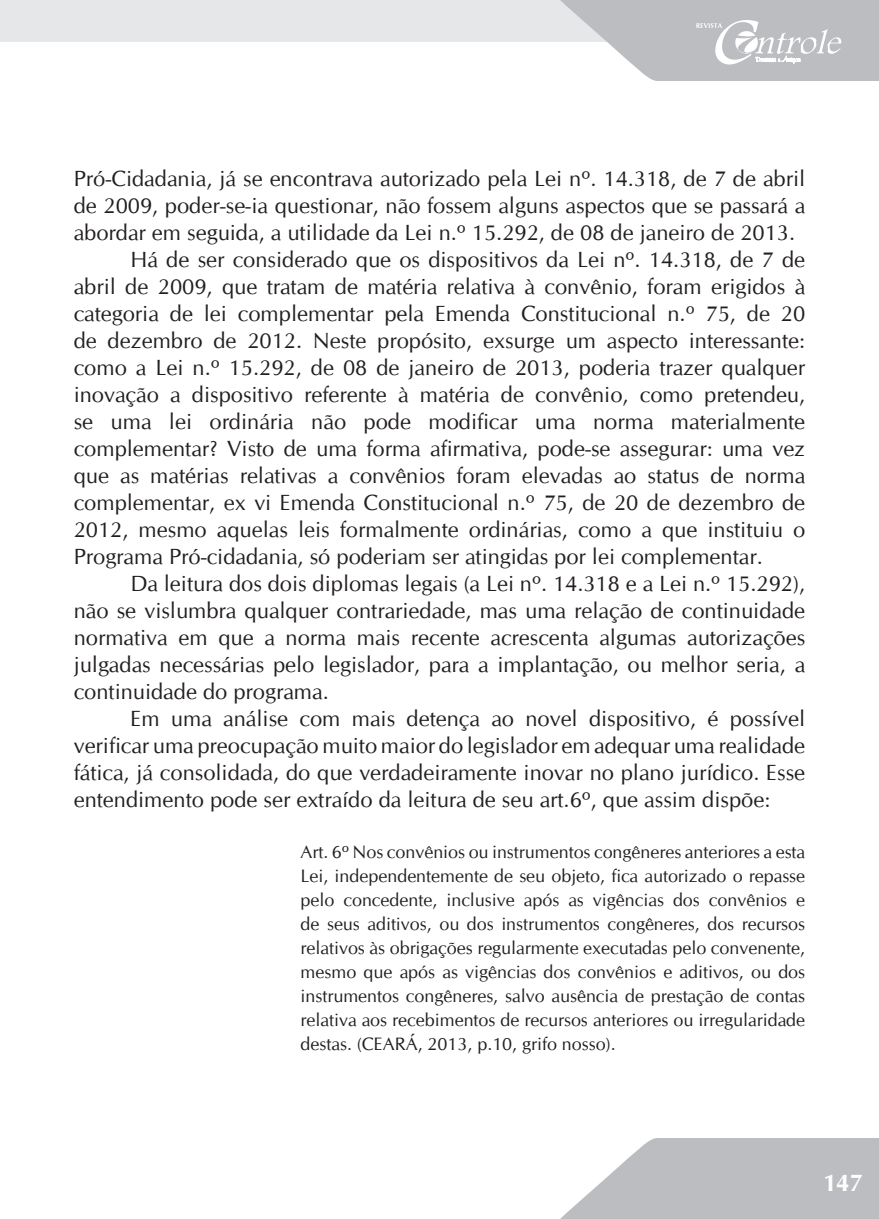
<style>
.page{position:relative;width:879px;height:1219px;background:#fff}
.page>*{position:absolute;margin:0;border:0;box-sizing:border-box;transform-origin:0 0}
.t1{font:700 24px "CG Omega";color:#fff}
.t2{font:22px "CG Omega";color:#231f20}
.t3{font:18px/24px "CG Omega";color:#231f20;text-align:justify}
</style>
<div class="page">
<div style="left:0;top:0;width:879px;height:41px;background:#e6e7e9"></div>
<svg style="left:560px;top:1138px;width:319px;height:81px;background:#c5c6c8"></svg>
<svg style="left:538px;top:0;width:341px;height:81px"></svg>
<p class="t2" style="left:74px;top:166px;width:733px">Pró-Cidadania, já se encontrava autorizado pela Lei nº. 14.318, de 7 de abril</p>
<p class="t2" style="left:74px;top:193px;width:733px">de 2009, poder-se-ia questionar, não fossem alguns aspectos que se passará a</p>
<p class="t2" style="left:74px;top:220px;width:723px">abordar em seguida, a utilidade da Lei n.º 15.292, de 08 de janeiro de 2013.</p>
<p class="t2" style="left:130px;top:247px;width:676px">Há de ser considerado que os dispositivos da Lei nº. 14.318, de 7 de</p>
<p class="t2" style="left:74px;top:274px;width:733px">abril de 2009, que tratam de matéria relativa à convênio, foram erigidos à</p>
<p class="t2" style="left:74px;top:301px;width:733px">categoria de lei complementar pela Emenda Constitucional n.º 75, de 20</p>
<p class="t2" style="left:74px;top:328px;width:733px">de dezembro de 2012. Neste propósito, exsurge um aspecto interessante:</p>
<p class="t2" style="left:74px;top:355px;width:733px">como a Lei n.º 15.292, de 08 de janeiro de 2013, poderia trazer qualquer</p>
<p class="t2" style="left:74px;top:382px;width:733px">inovação a dispositivo referente à matéria de convênio, como pretendeu,</p>
<p class="t2" style="left:74px;top:409px;width:733px">se uma lei ordinária não pode modificar uma norma materialmente</p>
<p class="t2" style="left:74px;top:436px;width:733px">complementar? Visto de uma forma afirmativa, pode-se assegurar: uma vez</p>
<p class="t2" style="left:74px;top:463px;width:733px">que as matérias relativas a convênios foram elevadas ao status de norma</p>
<p class="t2" style="left:74px;top:490px;width:733px">complementar, ex vi Emenda Constitucional n.º 75, de 20 de dezembro de</p>
<p class="t2" style="left:74px;top:517px;width:733px">2012, mesmo aquelas leis formalmente ordinárias, como a que instituiu o</p>
<p class="t2" style="left:74px;top:544px;width:690px">Programa Pró-cidadania, só poderiam ser atingidas por lei complementar.</p>
<p class="t2" style="left:130px;top:571px;width:676px">Da leitura dos dois diplomas legais (a Lei nº. 14.318 e a Lei n.º 15.292),</p>
<p class="t2" style="left:74px;top:598px;width:733px">não se vislumbra qualquer contrariedade, mas uma relação de continuidade</p>
<p class="t2" style="left:74px;top:625px;width:733px">normativa em que a norma mais recente acrescenta algumas autorizações</p>
<p class="t2" style="left:74px;top:652px;width:733px">julgadas necessárias pelo legislador, para a implantação, ou melhor seria, a</p>
<p class="t2" style="left:74px;top:679px;width:257px">continuidade do programa.</p>
<p class="t2" style="left:130px;top:706px;width:676px">Em uma análise com mais detença ao novel dispositivo, é possível</p>
<p class="t2" style="left:74px;top:733px;width:733px">verificar uma preocupação muito maior do legislador em adequar uma realidade</p>
<p class="t2" style="left:74px;top:760px;width:733px">fática, já consolidada, do que verdadeiramente inovar no plano jurídico. Esse</p>
<p class="t2" style="left:74px;top:787px;width:698px">entendimento pode ser extraído da leitura de seu art.6º, que assim dispõe:</p>
<p class="t3" style="left:300px;top:840px;width:506px">Art. 6º Nos convênios ou instrumentos congêneres anteriores a esta Lei, independentemente de seu objeto, fica autorizado o repasse pelo concedente, inclusive após as vigências dos convênios e de seus aditivos, ou dos instrumentos congêneres, dos recursos relativos às obrigações regularmente executadas pelo convenente, mesmo que após as vigências dos convênios e aditivos, ou dos instrumentos congêneres, salvo ausência de prestação de contas relativa aos recebimentos de recursos anteriores ou irregularidade destas. (CEARÁ, 2013, p.10, grifo nosso).</p>
<p class="t1" style="left:823px;top:1168px;width:41px">147</p>
</div>
